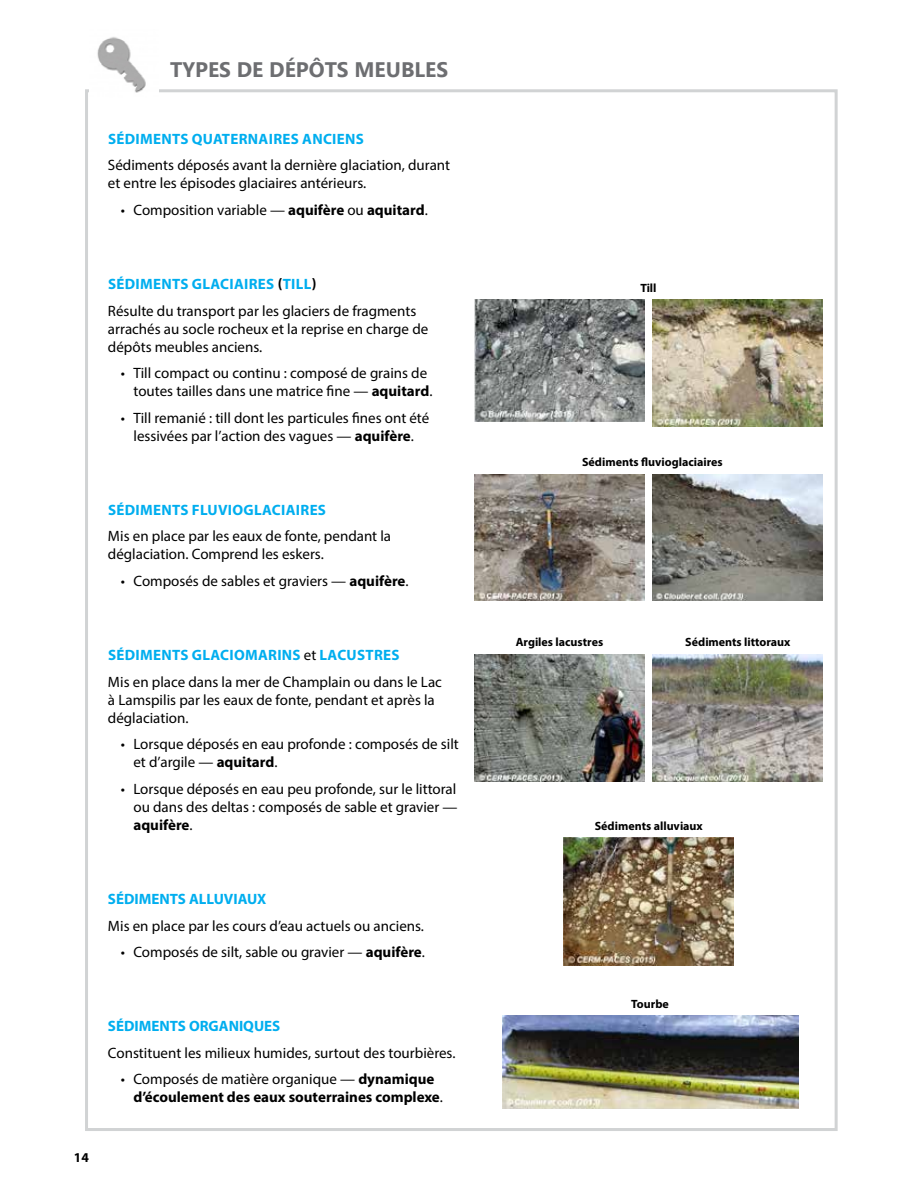
<style>
.page{position:relative;width:918px;height:1188px;background:#fff}
.page>*{position:absolute;margin:0;border:0;box-sizing:border-box;transform-origin:0 0}
.t1{font:700 21px "Ebrima";color:#6d6e71}
.t2{font:15px/18px "Myriad Pro";color:#000}
.t3{font:700 15px/18px "Myriad Pro";color:#000}
.t4{font:700 15px "Myriad Pro";letter-spacing:.02em;color:#00aeef}
.t5{font:700 15px "Myriad Pro";color:#00aeef}
.t6{font:700 13.5px "Myriad Pro";color:#000}
.t7{font:700 12px "Myriad Pro";color:#000}
.s1{font-weight:700}
.s2{font-weight:700;color:#00aeef}
.s3{font-weight:400}
</style>
<div class="page">
<img style="left:97px;top:37px;width:49px;height:56px">
<img style="left:474px;top:300px;width:171px;height:121px">
<img style="left:653px;top:300px;width:170px;height:126px">
<img style="left:474px;top:474px;width:171px;height:127px">
<img style="left:474px;top:654px;width:171px;height:128px">
<img style="left:653px;top:654px;width:170px;height:128px">
<img style="left:564px;top:838px;width:170px;height:127px">
<img style="left:502px;top:1016px;width:296px;height:93px">
<img style="left:653px;top:474px;width:170px;height:127px">
<h1 class="t1" style="left:170px;top:54px;width:280px">TYPES DE DÉPÔTS MEUBLES</h1>
<p class="t4" style="left:108px;top:129px;width:257px">SÉDIMENTS QUATERNAIRES ANCIENS</p>
<p class="t2" style="left:108px;top:156px;width:344px">Sédiments déposés avant la dernière glaciation, durant et entre les épisodes glaciaires antérieurs.</p>
<p class="t2" style="left:121px;top:201px;width:309px">• Composition variable — <span class="s1">aquifère</span> ou <span class="s1">aquitard</span>.</p>
<p class="t2" style="left:108px;top:271px;width:310px;line-height:26.5px"><span class="s2">SÉDIMENTS GLACIAIRES</span> <span class="s1">(</span><span class="s2">TILL</span><span class="s1">)<br></span>Résulte du transport par les glaciers de fragments</p>
<p class="t2" style="left:108px;top:319px;width:322px">arrachés au socle rocheux et la reprise en charge de dépôts meubles anciens.</p>
<p class="t2" style="left:133px;top:364px;width:300px;text-indent:-13px">• Till compact ou continu : composé de grains de toutes tailles dans une matrice fine — <span class="s1">aquitard</span>.</p>
<p class="t2" style="left:121px;top:408px;width:310px;text-align:center">• Till remanié : till dont les particules fines ont été lessivées par l’action des vagues — <span class="s1">aquifère</span>.</p>
<p class="t4" style="left:108px;top:500px;width:219px">SÉDIMENTS FLUVIOGLACIAIRES</p>
<p class="t2" style="left:108px;top:527px;width:285px">Mis en place par les eaux de fonte, pendant la déglaciation. Comprend les eskers.</p>
<p class="t2" style="left:121px;top:572px;width:289px">• Composés de sables et graviers — <span class="s1">aquifère</span>.</p>
<p class="t2" style="left:108px;top:642px;width:336px;line-height:26.5px"><span class="s2">SÉDIMENTS GLACIOMARINS</span> et <span class="s2">LACUSTRES<br></span>Mis en place dans la mer de Champlain ou dans le Lac</p>
<p class="t2" style="left:108px;top:690px;width:328px">à Lamspilis par les eaux de fonte, pendant et après la déglaciation.</p>
<p class="t2" style="left:133px;top:735px;width:327px;text-indent:-13px">• Lorsque déposés en eau profonde : composés de silt et d’argile — <span class="s1">aquitard</span>.</p>
<p class="t2" style="left:133px;top:779px;width:326px;text-align:justify;text-indent:-13px">• Lorsque déposés en eau peu profonde, sur le littoral ou dans des deltas : composés de sable et gravier — <span class="s1">aquifère</span>.</p>
<p class="t5" style="left:108px;top:889px;width:160px">SÉDIMENTS ALLUVIAUX</p>
<p class="t2" style="left:108px;top:916px;width:318px">Mis en place par les cours d’eau actuels ou anciens.</p>
<p class="t2" style="left:121px;top:943px;width:306px">• Composés de silt, sable ou gravier — <span class="s1">aquifère</span>.</p>
<p class="t6" style="left:74px;top:1149px;width:16px">14</p>
<p class="t5" style="left:108px;top:1016px;width:174px">SÉDIMENTS ORGANIQUES</p>
<p class="t2" style="left:108px;top:1044px;width:349px">Constituent les milieux humides, surtout des tourbières.</p>
<p class="t3" style="left:133px;top:1070px;width:311px;text-indent:-13px"><span class="s3">• Composés de matière organique —</span> dynamique d’écoulement des eaux souterraines complexe<span class="s3">.</span></p>
<p class="t7" style="left:640px;top:280px;width:18px">Till</p>
<p class="t7" style="left:582px;top:454px;width:142px">Sédiments fluvioglaciaires</p>
<p class="t7" style="left:516px;top:634px;width:89px">Argiles lacustres</p>
<p class="t7" style="left:685px;top:634px;width:107px">Sédiments littoraux</p>
<p class="t7" style="left:595px;top:818px;width:110px">Sédiments alluviaux</p>
<p class="t7" style="left:631px;top:996px;width:39px">Tourbe</p>
</div>
